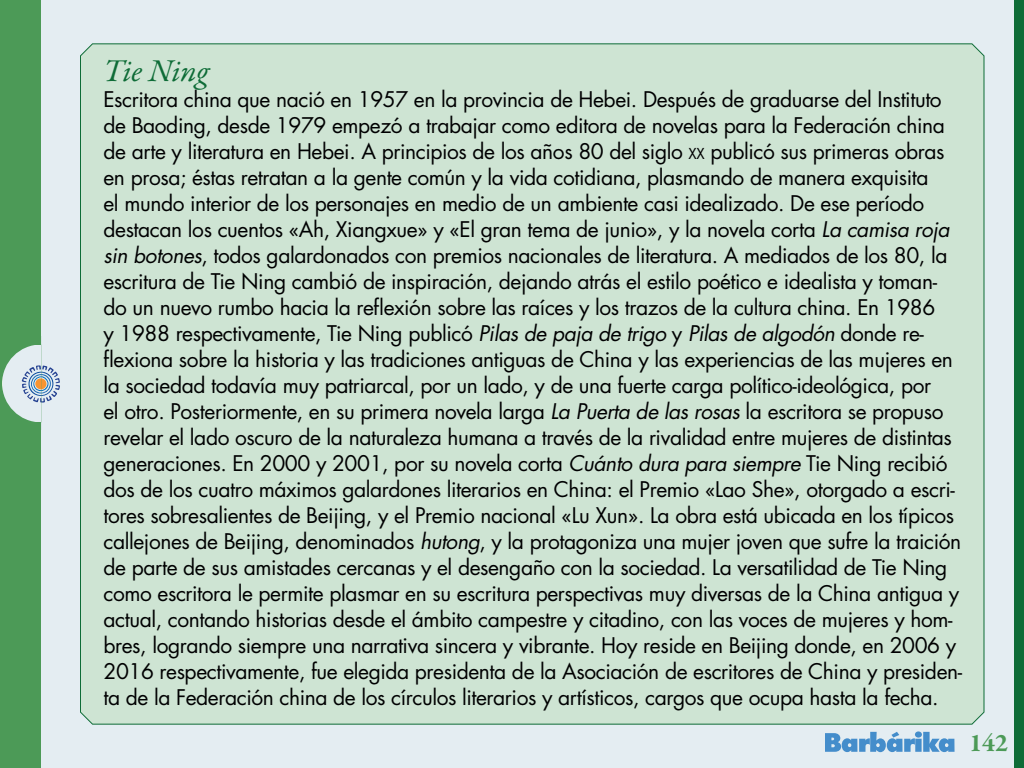
<style>
.page{position:relative;width:1024px;height:768px;background:#fff}
.page>*{position:absolute;margin:0;border:0;box-sizing:border-box;transform-origin:0 0}
.t1{font:italic 32px "Garamond Premr Pro";letter-spacing:-.01em;color:#0e6c37}
.t2{font:700 26px "Garamond Premr Pro";color:#4c9a57}
.t3{font:21px/26px "Futura";letter-spacing:-.02em;color:#000001}
.s1{font-size:14.7px}
.s2{font-style:italic}
</style>
<div class="page">
<div style="left:3px;top:0;width:1021px;height:768px;background:#e4edf2"></div>
<svg style="left:825px;top:731px;width:130px;height:21px"></svg>
<div style="left:0;top:422px;width:41px;height:346px;background:#4c9a57"></div>
<div style="left:0;top:0;width:41px;height:344px;background:#4c9a57"></div>
<svg style="left:0;top:336px;width:60px;height:94px"></svg>
<div style="left:1014px;top:0;width:10px;height:768px;background:#0e6c37"></div>
<div style="left:80px;top:43px;width:905px;height:682px;background:#cee4d3"></div>
<h1 class="t1" style="left:104px;top:51px;width:107px">Tie Ning</h1>
<p class="t3" style="left:104px;top:86px;width:860px">Escritora china que nació en 1957 en la provincia de Hebei. Después de graduarse del Instituto de Baoding, desde 1979 empezó a trabajar como editora de novelas para la Federación china de arte y literatura en Hebei. A principios de los años 80 del siglo <span class="s1">xx</span> publicó sus primeras obras en prosa; éstas retratan a la gente común y la vida cotidiana, plasmando de manera exquisita<br>el mundo interior de los personajes en medio de un ambiente casi idealizado. De ese período destacan los cuentos «Ah, Xiangxue» y «El gran tema de junio», y la novela corta <span class="s2">La camisa roja sin botones</span>, todos galardonados con premios nacionales de literatura. A mediados de los 80, la escritura de Tie Ning cambió de inspiración, dejando atrás el estilo poético e idealista y toman&shy;do un nuevo rumbo hacia la reflexión sobre las raíces y los trazos de la cultura china. En 1986<br>y 1988 respectivamente, Tie Ning publicó <span class="s2">Pilas de paja de trigo</span> y <span class="s2">Pilas de algodón</span> donde re&shy;flexiona sobre la historia y las tradiciones antiguas de China y las experiencias de las mujeres en la sociedad todavía muy patriarcal, por un lado, y de una fuerte carga político-ideológica, por<br>el otro. Posteriormente, en su primera novela larga <span class="s2">La Puerta de las rosas</span> la escritora se propuso revelar el lado oscuro de la naturaleza humana a través de la rivalidad entre mujeres de distintas generaciones. En 2000 y 2001, por su novela corta <span class="s2">Cuánto dura para siempre</span> Tie Ning recibió dos de los cuatro máximos galardones literarios en China: el Premio «Lao She», otorgado a escri&shy;tores sobresalientes de Beijing, y el Premio nacional «Lu Xun». La obra está ubicada en los típicos callejones de Beijing, denominados <span class="s2">hutong</span>, y la protagoniza una mujer joven que sufre la traición de parte de sus amistades cercanas y el desengaño con la sociedad. La versatilidad de Tie Ning como escritora le permite plasmar en su escritura perspectivas muy diversas de la China antigua y actual, contando historias desde el ámbito campestre y citadino, con las voces de mujeres y hom&shy;bres, logrando siempre una narrativa sincera y vibrante. Hoy reside en Beijing donde, en 2006 y 2016 respectivamente, fue elegida presidenta de la Asociación de escritores de China y presiden&shy;ta de la Federación china de los círculos literarios y artísticos, cargos que ocupa hasta la fecha.</p>
<p class="t2" style="left:969px;top:727px;width:41px">142</p>
</div>
